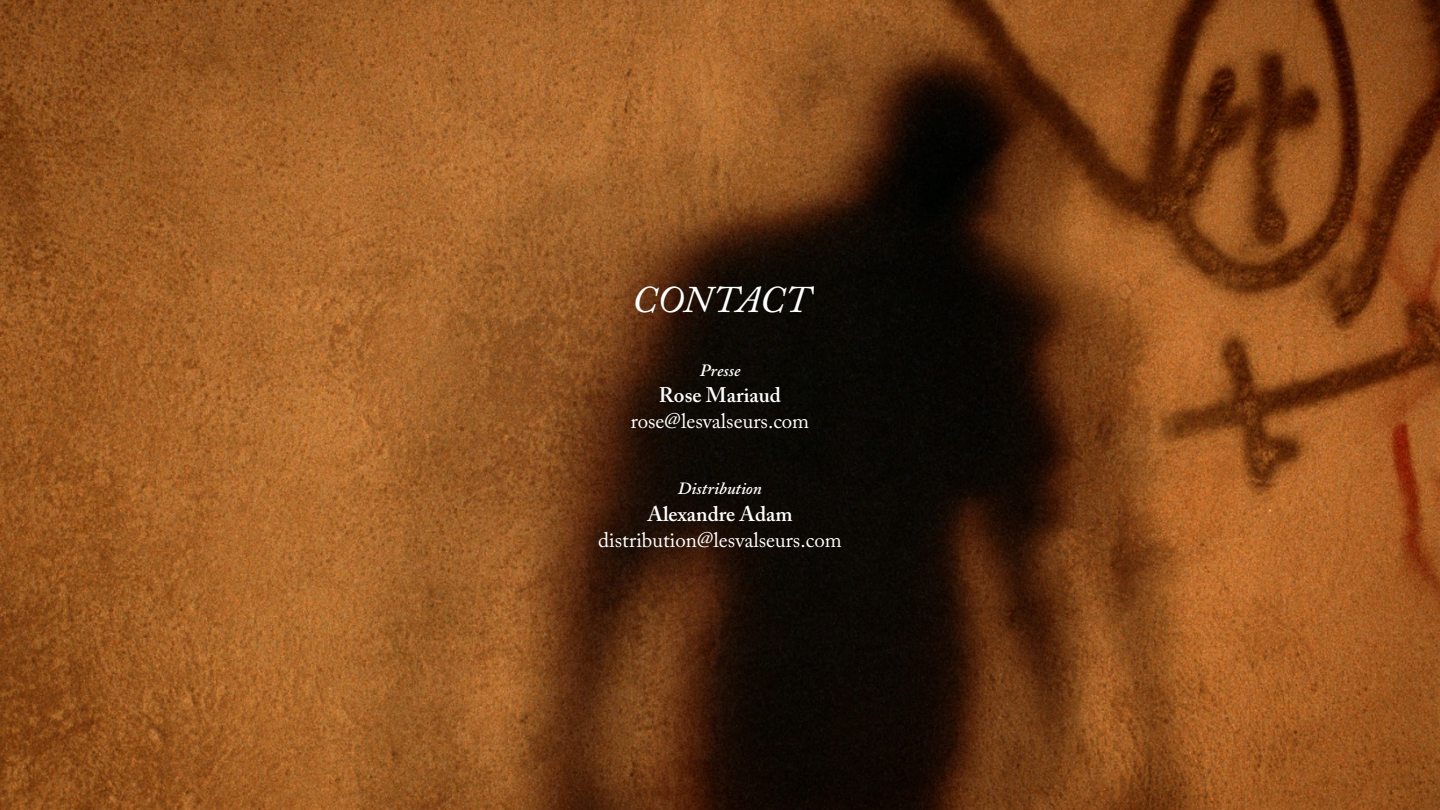
<style>
.page{position:relative;width:1440px;height:810px;background:#fff}
.page>*{position:absolute;margin:0;border:0;box-sizing:border-box;transform-origin:0 0}
.t1{font:italic 37.5px "Adobe Caslon Pro";color:#fff}
.t2{font:21px "Adobe Caslon Pro";color:#fff}
.t3{font:600 21px "Adobe Caslon Pro";color:#fff}
.t4{font:italic 600 17.1px "Adobe Caslon Pro";color:#fff}
</style>
<div class="page">
<img style="left:0;top:0;width:1440px;height:810px">
<p class="t1" style="left:632px;top:277px;width:179px">CONTACT</p>
<p class="t4" style="left:700px;top:360px;width:42px">Presse</p>
<p class="t3" style="left:659px;top:382px;width:124px">Rose Mariaud</p>
<p class="t2" style="left:631px;top:409px;width:180px">rose@lesvalseurs.com</p>
<p class="t4" style="left:678px;top:478px;width:86px">Distribution</p>
<p class="t3" style="left:647px;top:501px;width:147px">Alexandre Adam</p>
<p class="t2" style="left:598px;top:527px;width:245px">distribution@lesvalseurs.com</p>
</div>
